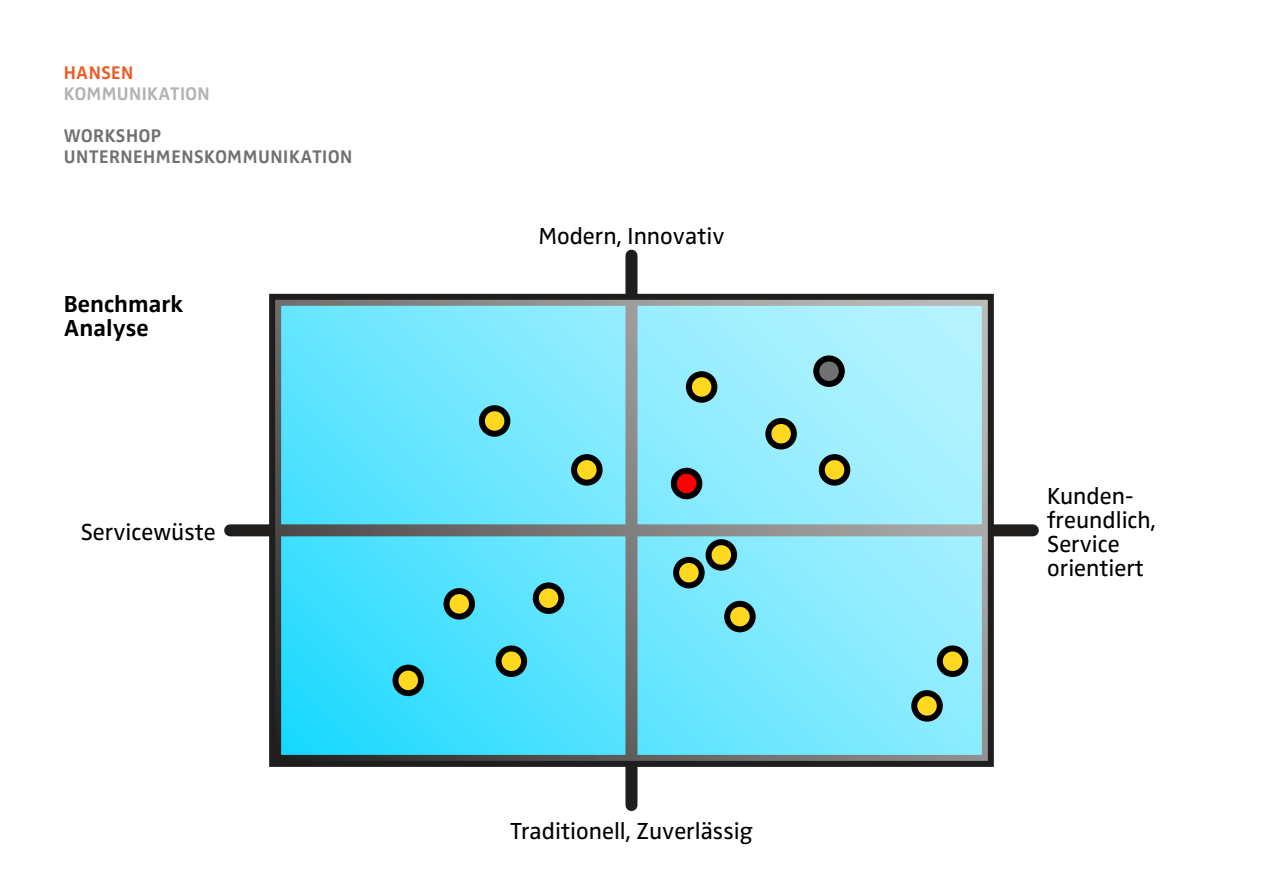
<style>
.page{position:relative;width:1263px;height:893px;background:#fff}
.page>*{position:absolute;margin:0;border:0;box-sizing:border-box;transform-origin:0 0}
.t1{font:24px/24px "Zwo Pro";color:#000}
.t2{font:700 24px/24px "Zwo Pro";color:#000}
.t3{font:700 18.9px/21px "Zwo Pro";letter-spacing:.03em;color:#707172}
.t4{font:700 18.9px "Zwo Pro";letter-spacing:.02em;color:#b1b3b4}
.t5{font:700 18.9px "Zwo Pro";letter-spacing:.02em;color:#e95e27}
</style>
<div class="page">
<div style="left:269px;top:294px;width:725px;height:473px;border:12px solid #201e1d"></div>
<div style="left:625px;top:256px;width:12px;height:549px;background:#201e1d"></div>
<div style="left:230px;top:524px;width:803px;height:12px;background:#201e1d"></div>
<svg style="left:275px;top:300px;width:713px;height:461px"></svg>
<div style="left:674px;top:471px;width:25px;height:25px;background:#f00;border-radius:50%"></div>
<div style="left:671px;top:468px;width:31px;height:31px;border:6px solid #000;border-radius:50%"></div>
<svg style="left:816px;top:358px;width:26px;height:26px"></svg>
<div style="left:813px;top:355px;width:32px;height:32px;border:6px solid #000;border-radius:50%"></div>
<svg style="left:689px;top:374px;width:25px;height:26px"></svg>
<div style="left:686px;top:371px;width:31px;height:32px;border:6px solid #000;border-radius:50%"></div>
<div style="left:822px;top:457px;width:25px;height:26px;background:#ffd81f;border-radius:50%"></div>
<div style="left:819px;top:454px;width:31px;height:32px;border:6px solid #000;border-radius:50%"></div>
<svg style="left:768px;top:421px;width:26px;height:25px"></svg>
<div style="left:765px;top:418px;width:32px;height:31px;border:6px solid #000;border-radius:50%"></div>
<svg style="left:574px;top:457px;width:26px;height:26px"></svg>
<div style="left:571px;top:454px;width:32px;height:32px;border:6px solid #000;border-radius:50%"></div>
<div style="left:482px;top:408px;width:25px;height:26px;background:#ffd81f;border-radius:50%"></div>
<div style="left:479px;top:405px;width:31px;height:32px;border:6px solid #000;border-radius:50%"></div>
<svg style="left:446px;top:591px;width:26px;height:26px"></svg>
<div style="left:443px;top:588px;width:32px;height:32px;border:6px solid #000;border-radius:50%"></div>
<div style="left:536px;top:585px;width:25px;height:26px;background:#ffd81f;border-radius:50%"></div>
<div style="left:533px;top:582px;width:31px;height:32px;border:6px solid #000;border-radius:50%"></div>
<div style="left:499px;top:648px;width:25px;height:26px;background:#ffd81f;border-radius:50%"></div>
<div style="left:496px;top:645px;width:31px;height:32px;border:6px solid #000;border-radius:50%"></div>
<div style="left:395px;top:668px;width:26px;height:25px;background:#ffd81f;border-radius:50%"></div>
<div style="left:392px;top:665px;width:32px;height:31px;border:6px solid #000;border-radius:50%"></div>
<div style="left:727px;top:604px;width:26px;height:25px;background:#ffd81f;border-radius:50%"></div>
<div style="left:724px;top:601px;width:32px;height:31px;border:6px solid #000;border-radius:50%"></div>
<div style="left:676px;top:560px;width:26px;height:25px;background:#ffd81f;border-radius:50%"></div>
<div style="left:673px;top:557px;width:32px;height:31px;border:6px solid #000;border-radius:50%"></div>
<svg style="left:708px;top:542px;width:26px;height:26px"></svg>
<div style="left:705px;top:539px;width:32px;height:32px;border:6px solid #000;border-radius:50%"></div>
<svg style="left:914px;top:693px;width:26px;height:26px"></svg>
<div style="left:911px;top:690px;width:32px;height:32px;border:6px solid #000;border-radius:50%"></div>
<div style="left:940px;top:648px;width:25px;height:26px;background:#ffd81f;border-radius:50%"></div>
<div style="left:937px;top:645px;width:31px;height:32px;border:6px solid #000;border-radius:50%"></div>
<p class="t5" style="left:64px;top:61px;width:71px">HANSEN</p>
<p class="t4" style="left:64px;top:82px;width:147px">KOMMUNIKATION</p>
<p class="t3" style="left:64px;top:125px;width:99px">WORKSHOP<br>UNTERNEHMENS</p>
<p class="t3" style="left:204px;top:146px;width:24px">KOMMUNIKATION</p>
<p class="t2" style="left:64px;top:293px;width:121px">BENCHMARK<br>ANALYSE</p>
<p class="t1" style="left:81px;top:520px;width:137px">Servicewüste</p>
<p class="t1" style="left:538px;top:225px;width:188px">Modern, Innovativ</p>
<p class="t1" style="left:510px;top:820px;width:244px">Traditionell, Zuverlässig</p>
<p class="t1" style="left:1047px;top:484px;width:110px">Kunden&shy;freundlich,<br>Service orientiert</p>
</div>
